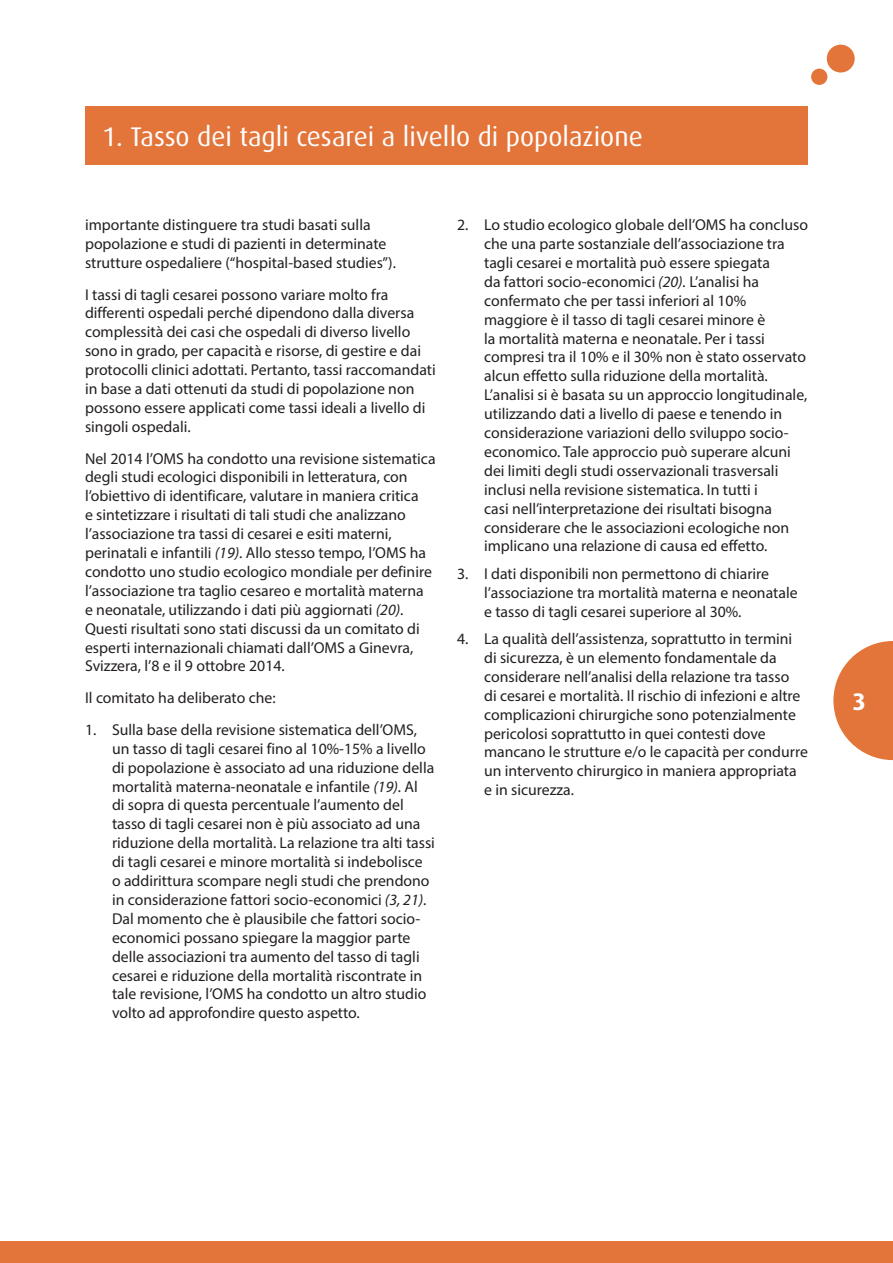
<style>
.page{position:relative;width:893px;height:1263px;background:#fff}
.page>*{position:absolute;margin:0;border:0;box-sizing:border-box;transform-origin:0 0}
.Heading_3{font:27px "Dax Pro";color:#fff}
.t1{font:700 24px "Dax Pro";color:#fff}
.Body_text{font:15.75px/18.9px "Myriad Pro";color:#231f20}
.s1{font-style:italic}
</style>
<div class="page">
<svg style="left:833px;top:641px;width:60px;height:119px"></svg>
<div style="left:827px;top:45px;width:28px;height:28px;background:#e3753b;border-radius:50%"></div>
<div style="left:811px;top:69px;width:16px;height:16px;background:#e3753b;border-radius:50%"></div>
<div style="left:0;top:1241px;width:893px;height:22px;background:#e3753b"></div>
<div style="left:85px;top:106px;width:723px;height:59px;background:#e3753b"></div>
<p class="Heading_3" style="left:102px;top:120px;width:542px">1. Tasso dei tagli cesarei a livello di popolazione</p>
<p class="Body_text" style="left:85px;top:215px;width:312px">importante distinguere tra studi basati sulla popolazione e studi di pazienti in determinate strutture ospedaliere (“hospital-based studies”).</p>
<p class="Body_text" style="left:85px;top:285px;width:352px">I tassi di tagli cesarei possono variare molto fra differenti ospedali perché dipendono dalla diversa complessità dei casi che ospedali di diverso livello sono in grado, per capacità e risorse, di gestire e dai protocolli clinici adottati. Pertanto, tassi raccomandati in base a dati ottenuti da studi di popolazione non possono essere applicati come tassi ideali a livello di singoli ospedali.</p>
<p class="Body_text" style="left:85px;top:449px;width:352px">Nel 2014 l’OMS ha condotto una revisione sistematica degli studi ecologici disponibili in letteratura, con l’obiettivo di identificare, valutare in maniera critica<br>e sintetizzare i risultati di tali studi che analizzano l’associazione tra tassi di cesarei e esiti materni, perinatali e infantili <span class="s1">(19)</span>. Allo stesso tempo, l’OMS ha condotto uno studio ecologico mondiale per definire l’associazione tra taglio cesareo e mortalità materna e neonatale, utilizzando i dati più aggiornati <span class="s1">(20)</span>.<br>Questi risultati sono stati discussi da un comitato di esperti internazionali chiamati dall’OMS a Ginevra, Svizzera, l’8 e il 9 ottobre 2014.</p>
<p class="Body_text" style="left:85px;top:688px;width:192px">Il comitato ha deliberato che:</p>
<p class="Body_text" style="left:112px;top:720px;width:324px;text-indent:-27px">1. Sulla base della revisione sistematica dell’OMS, un tasso di tagli cesarei fino al 10%-15% a livello di popolazione è associato ad una riduzione della mortalità materna-neonatale e infantile <span class="s1">(19)</span>. Al<br>di sopra di questa percentuale l’aumento del tasso di tagli cesarei non è più associato ad una riduzione della mortalità. La relazione tra alti tassi di tagli cesarei e minore mortalità si indebolisce o addirittura scompare negli studi che prendono in considerazione fattori socio-economici <span class="s1">(3, 21)</span>.<br>Dal momento che è plausibile che fattori socio&shy;economici possano spiegare la maggior parte delle associazioni tra aumento del tasso di tagli cesarei e riduzione della mortalità riscontrate in tale revisione, l’OMS ha condotto un altro studio volto ad approfondire questo aspetto.</p>
<p class="Body_text" style="left:484px;top:215px;width:325px;text-indent:-27px">2. Lo studio ecologico globale dell’OMS ha concluso che una parte sostanziale dell’associazione tra tagli cesarei e mortalità può essere spiegata<br>da fattori socio-economici <span class="s1">(20).</span> L’analisi ha confermato che per tassi inferiori al 10% maggiore è il tasso di tagli cesarei minore è<br>la mortalità materna e neonatale. Per i tassi compresi tra il 10% e il 30% non è stato osservato alcun effetto sulla riduzione della mortalità.<br>L’analisi si è basata su un approccio longitudinale, utilizzando dati a livello di paese e tenendo in considerazione variazioni dello sviluppo socio&shy;economico. Tale approccio può superare alcuni dei limiti degli studi osservazionali trasversali inclusi nella revisione sistematica. In tutti i<br>casi nell’interpretazione dei risultati bisogna considerare che le associazioni ecologiche non implicano una relazione di causa ed effetto.</p>
<p class="Body_text" style="left:484px;top:564px;width:315px;text-indent:-27px">3. I dati disponibili non permettono di chiarire l’associazione tra mortalità materna e neonatale e tasso di tagli cesarei superiore al 30%.</p>
<p class="Body_text" style="left:484px;top:629px;width:325px;text-indent:-27px">4. La qualità dell’assistenza, soprattutto in termini di sicurezza, è un elemento fondamentale da considerare nell’analisi della relazione tra tasso<br>di cesarei e mortalità. Il rischio di infezioni e altre complicazioni chirurgiche sono potenzialmente pericolosi soprattutto in quei contesti dove mancano le strutture e/o le capacità per condurre un intervento chirurgico in maniera appropriata e in sicurezza.</p>
<h2 class="t1" style="left:853px;top:686px;width:15px">3</h2>
</div>
